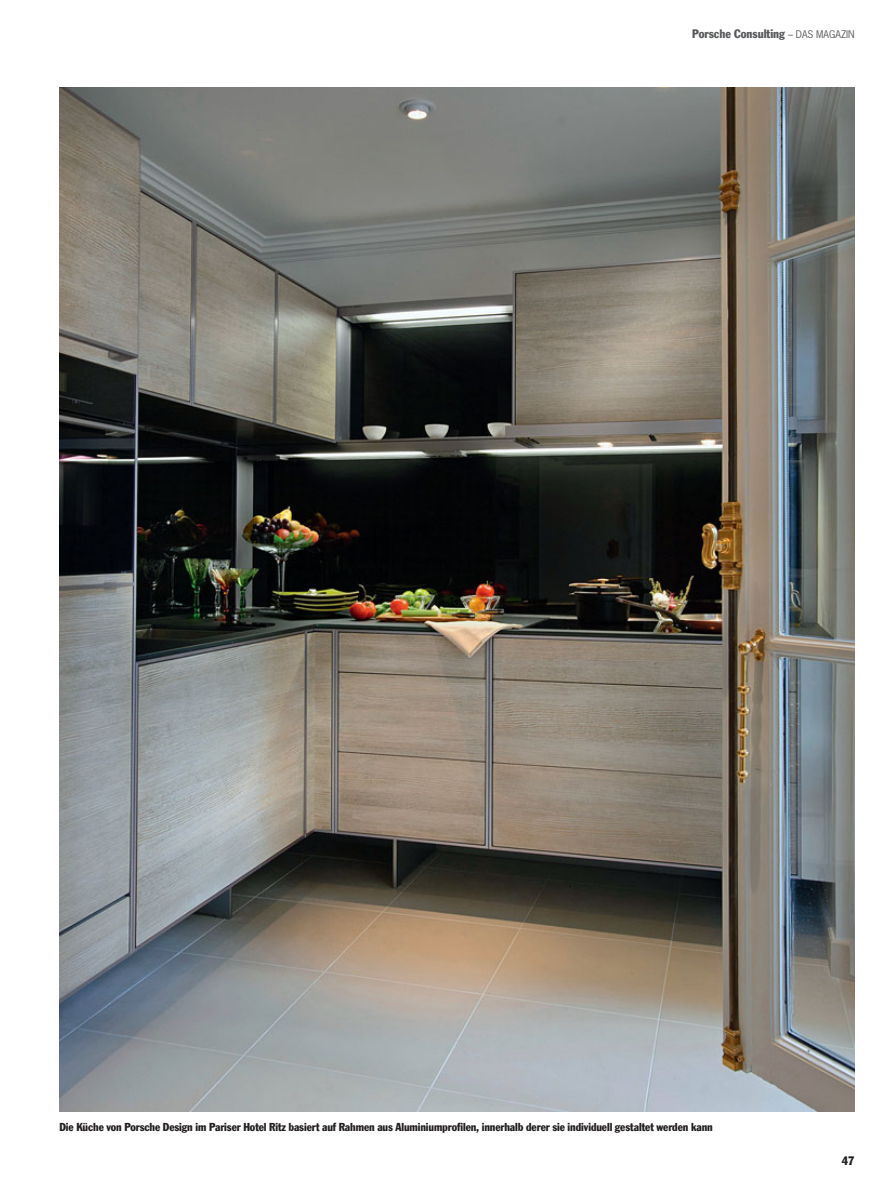
<style>
.page{position:relative;width:893px;height:1191px;background:#fff}
.page>*{position:absolute;margin:0;border:0;box-sizing:border-box;transform-origin:0 0}
.t1{font:condensed 12px "Porsche Franklin Gothic";color:#58595b}
.t2{font:condensed 12px "Porsche Franklin Gothic";color:#231f20}
.t3{font:condensed 11.25px "Porsche Franklin Gothic";letter-spacing:-.005em;color:#231f20}
.s1{font-family:"Porsche News Gothic";font-stretch:normal;font-size:9.9px}
</style>
<div class="page">
<img style="left:60px;top:88px;width:795px;height:1023px">
<p class="t1" style="left:692px;top:27px;width:164px">Porsche Consulting <span class="s1">– DAS MAGAZIN</span></p>
<p class="t3" style="left:60px;top:1119px;width:655px">Die Küche von Porsche Design im Pariser Hotel Ritz basiert auf Rahmen aus Aluminiumprofilen, innerhalb derer sie individuell gestaltet werden kann</p>
<p class="t2" style="left:842px;top:1153px;width:14px">47</p>
</div>
